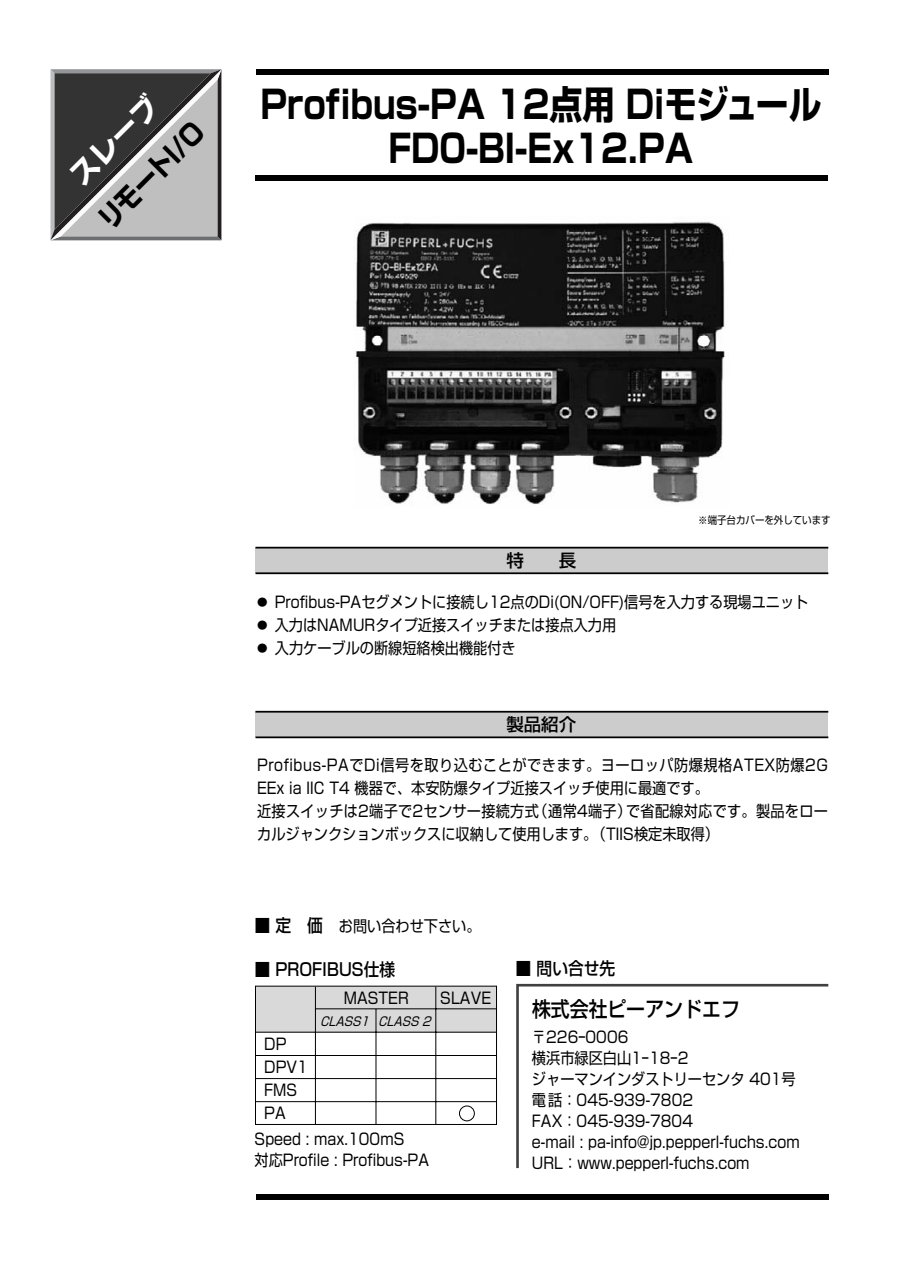
<style>
.page{position:relative;width:903px;height:1274px;background:#fff}
.page>*{position:absolute;margin:0;border:0;box-sizing:border-box;transform-origin:0 0}
.t1{font:700 38.5px/43.8px "Shin Go";color:#000;text-align:center;scale:.85 1}
.t2{font:700 28px "Shin Go";color:#000;scale:.9 1}
.t3{font:700 28px "Shin Go";color:#fff}
.t4{font:500 21px "Shin Go";color:#000;scale:.9 1}
.t5{font:500 17.5px "Shin Go";color:#000;scale:.9 1}
.t6{font:500 17.5px "Shin Go";color:#000}
.t7{font:15.75px/21px "Shin Go";color:#000;scale:.9 1}
.t8{font:15.75px/22.8px "Shin Go";letter-spacing:.02em;color:#000;scale:.9 1}
.t9{font:italic 12.25px "Shin Go";color:#000;scale:.9 1}
.t10{font:10.5px "Shin Go";color:#000;scale:.9 1}
.t11{font:10.5px/22.8px "Shin Go";color:#000;text-align:justify}
</style>
<div class="page">
<div style="left:256px;top:986px;width:241px;height:46px;background:#d9d9d9"></div>
<svg style="left:50px;top:69px;width:171px;height:171px;background:#7c7c7c"></svg>
<div style="left:256px;top:1194px;width:573px;height:6px;background:#000"></div>
<div style="left:255px;top:986px;width:242px;height:139px;border:1px solid #000"></div>
<hr style="left:256px;top:1032px;width:241px;height:1px;background:#000">
<hr style="left:315px;top:987px;width:1px;height:138px;background:#000">
<hr style="left:376px;top:1009px;width:1px;height:116px;background:#000">
<hr style="left:435px;top:987px;width:1px;height:138px;background:#000">
<hr style="left:315px;top:1008px;width:182px;height:1px;background:#000">
<hr style="left:256px;top:1055px;width:240px;height:1px;background:#000">
<hr style="left:256px;top:1078px;width:240px;height:1px;background:#000">
<hr style="left:256px;top:1101px;width:240px;height:1px;background:#000">
<svg style="left:516px;top:983px;width:313px;height:186px"></svg>
<div style="left:459px;top:1106px;width:16px;height:15px;border:1px solid #000;border-radius:50%"></div>
<div style="left:256px;top:548px;width:572px;height:25px;background:#ccc"></div>
<hr style="left:256px;top:572px;width:572px;height:2px;background:#000">
<hr style="left:256px;top:547px;width:572px;height:2px;background:#000">
<div style="left:256px;top:712px;width:572px;height:25px;background:#ccc"></div>
<hr style="left:256px;top:736px;width:572px;height:2px;background:#000">
<hr style="left:256px;top:711px;width:572px;height:2px;background:#000">
<div style="left:256px;top:69px;width:572px;height:6px;background:#000"></div>
<div style="left:255px;top:175px;width:573px;height:6px;background:#000"></div>
<img style="left:355px;top:221px;width:370px;height:284px">
<h2 class="t3" style="left:68px;top:172px;width:113px;rotate:-45deg">スレーブ</h2>
<h2 class="t2" style="left:95px;top:216px;width:153px;rotate:-45deg">リモートI/O</h2>
<h1 class="t1" style="left:260px;top:88px;width:662px">Profibus-PA 12点用 Diモジュール<br>FD0-BI-Ex12.PA</h1>
<p class="t6" style="left:506px;top:554px;width:71px">特　　長</p>
<p class="t10" style="left:698px;top:516px;width:149px">※端子台カバーを外しています</p>
<p class="t7" style="left:275px;top:593px;width:595px;line-height:22.8px">Profibus-PAセグメントに接続し12点のDi(ON/OFF)信号を入力する現場ユニット入力はNAMURタイプ近接スイッチまたは接点入力用<br>入力ケーブルの断線短絡検出機能付き</p>
<p class="t11" style="left:257px;top:592px;width:12px">● ● ●</p>
<p class="t6" style="left:506px;top:718px;width:71px">製品紹介</p>
<p class="t8" style="left:257px;top:756px;width:636px">Profibus-PAでDi信号を取り込むことができます。ヨーロッパ防爆規格ATEX防爆2G EEx ia IIC T4 機器で、本安防爆タイプ近接スイッチ使用に最適です。<br>近接スイッチは2端子で2センサー接続方式（通常4端子）で省配線対応です。製品をローカルジャンクションボックスに収納して使用します。（TIIS検定未取得）</p>
<p class="t5" style="left:255px;top:919px;width:77px">■ 定　価</p>
<p class="t5" style="left:254px;top:962px;width:158px">■ PROFIBUS仕様</p>
<p class="t5" style="left:516px;top:962px;width:112px">■ 問い合せ先</p>
<p class="t7" style="left:344px;top:989px;width:74px">MASTER</p>
<p class="t7" style="left:440px;top:990px;width:58px">SLAVE</p>
<p class="t9" style="left:320px;top:1016px;width:128px">CLASS1 CLASS 2</p>
<p class="t7" style="left:264px;top:1034px;width:50px;line-height:22.9px">DP<br>DPV1<br>FMS<br>PA</p>
<p class="t7" style="left:339px;top:917px;width:159px">お問い合わせ下さい。</p>
<h3 class="t4" style="left:532px;top:1001px;width:232px">株式会社ピーアンドエフ</h3>
<p class="t7" style="left:532px;top:1029px;width:299px">〒226ｰ0006<br>横浜市緑区白山1ｰ18ｰ2<br>ジャーマンインダストリーセンタ 401号電話：045-939-7802<br>FAX：045-939-7804<br>e-mail : pa-info@jp.pepperl-fuchs.com<br>URL：www.pepperl-fuchs.com</p>
<p class="t7" style="left:255px;top:1130px;width:195px">Speed : max.100mS<br>対応Profile : Profibus-PA</p>
</div>
